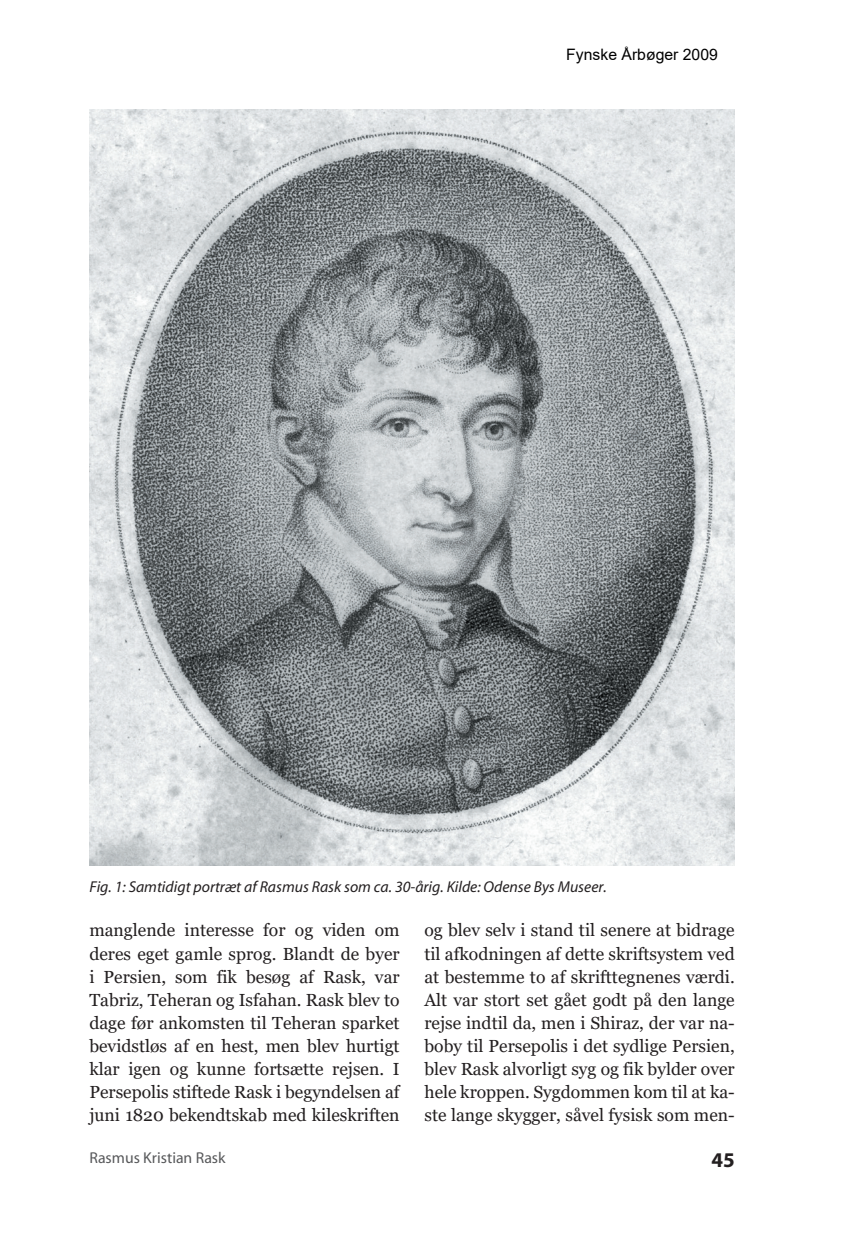
<style>
.page{position:relative;width:844px;height:1241px;background:#fff}
.page>*{position:absolute;margin:0;border:0;box-sizing:border-box;transform-origin:0 0}
.t1{font:700 21px "Myriad";color:#231f20}
.t2{font:17.5px/23.1px "Georgia";color:#231f20;text-align:justify}
.t3{font:italic 15.75px "Myriad";color:#231f20}
.t4{font:15.75px "Myriad";color:#57585a}
.t5{font:15.75px "Arial";color:#000}
</style>
<div class="page">
<img style="left:89px;top:109px;width:645px;height:756px">
<p class="t5" style="left:566px;top:43px;width:153px">Fynske Årbøger 2009</p>
<p class="t3" style="left:89px;top:878px;width:519px">Fig. 1: Samtidigt portræt af Rasmus Rask som ca. 30-årig. Kilde: Odense Bys Museer.</p>
<p class="t2" style="left:89px;top:919px;width:312px">manglende interesse for og viden om deres eget gamle sprog. Blandt de byer i Persien, som fik besøg af Rask, var Tabriz, Teheran og Isfahan. Rask blev to dage før ankomsten til Teheran sparket bevidstløs af en hest, men blev hurtigt klar igen og kunne fortsætte rejsen. I Persepolis stiftede Rask i begyndelsen af juni 1820 bekendtskab med kileskriften</p>
<p class="t2" style="left:424px;top:919px;width:312px">og blev selv i stand til senere at bidrage til afkodningen af dette skriftsystem ved at bestemme to af skrifttegnenes værdi.<br>Alt var stort set gået godt på den lange rejse indtil da, men i Shiraz, der var na&shy;boby til Persepolis i det sydlige Persien, blev Rask alvorligt syg og fik bylder over hele kroppen. Sygdommen kom til at ka&shy;ste lange skygger, såvel fysisk som men-</p>
<p class="t4" style="left:89px;top:1150px;width:138px">Rasmus Kristian Rask</p>
<p class="t1" style="left:711px;top:1149px;width:25px">45</p>
</div>
